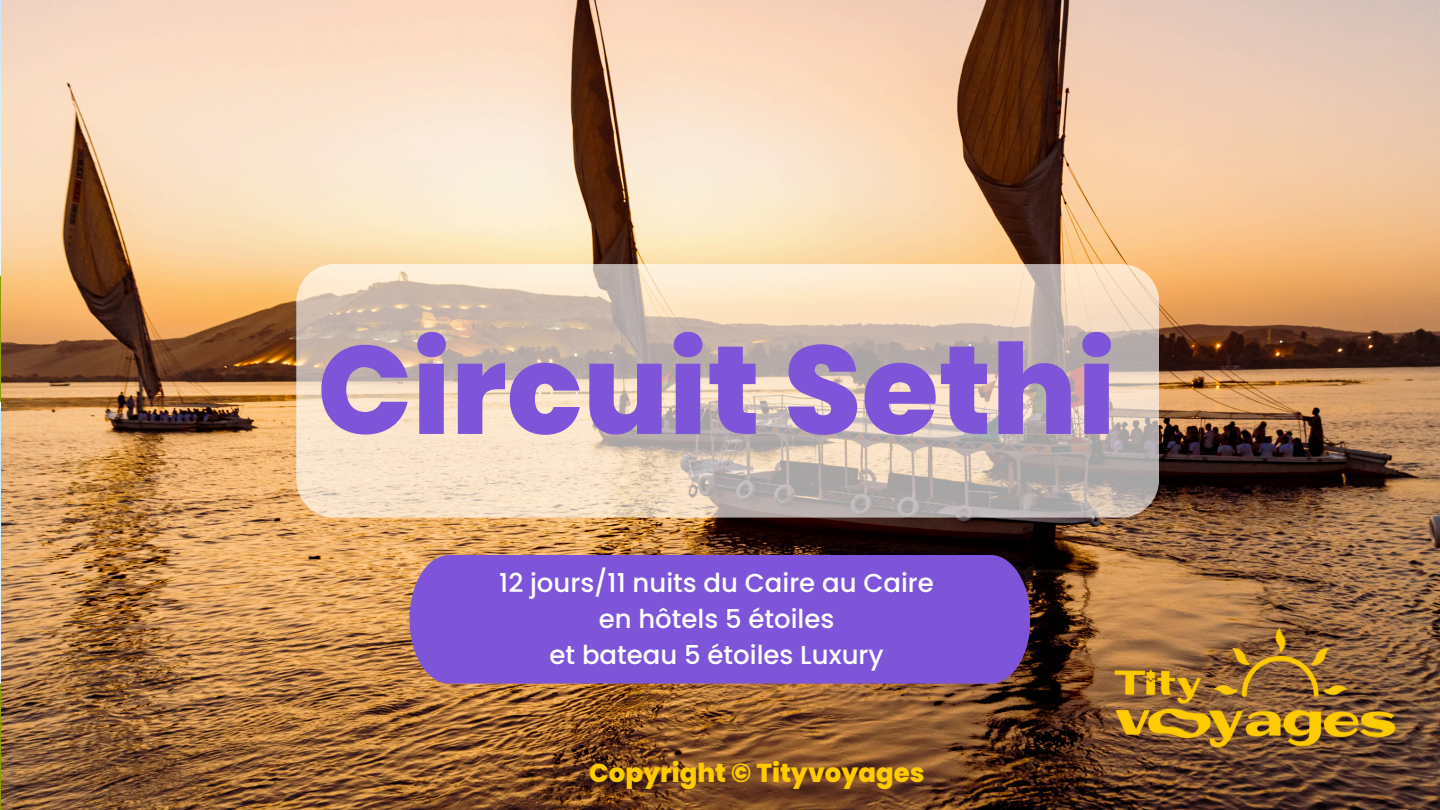
<style>
.page{position:relative;width:1440px;height:810px;background:#fff}
.page>*{position:absolute;margin:0;border:0;box-sizing:border-box;transform-origin:0 0}
.t1{font:800 125.2px "Poppins";color:#7e55d9}
.t2{font:500 26px "Poppins";color:#fff}
.t3{font:800 26px "Poppins";color:#fc0}
</style>
<div class="page">
<img style="left:2px;top:0;width:1438px;height:810px">
<div style="left:410px;top:555px;width:620px;height:129px;background:#7e55d9"></div>
<img style="left:1110px;top:614px;width:291px;height:149px">
<svg style="left:296px;top:264px;width:863px;height:254px;background:#dbcab9"></svg>
<p class="t1" style="left:317px;top:302px;width:800px">Circuit Sethi</p>
<h1 class="t2" style="left:499px;top:564px;width:436px">12 jours/11 nuits du Caire au Caire</h1>
<p class="t2" style="left:599px;top:600px;width:237px">en hôtels 5 étoiles</p>
<p class="t2" style="left:550px;top:636px;width:336px">et bateau 5 étoiles Luxury</p>
<p class="t3" style="left:589px;top:754px;width:337px">Copyright © Tityvoyages</p>
</div>
